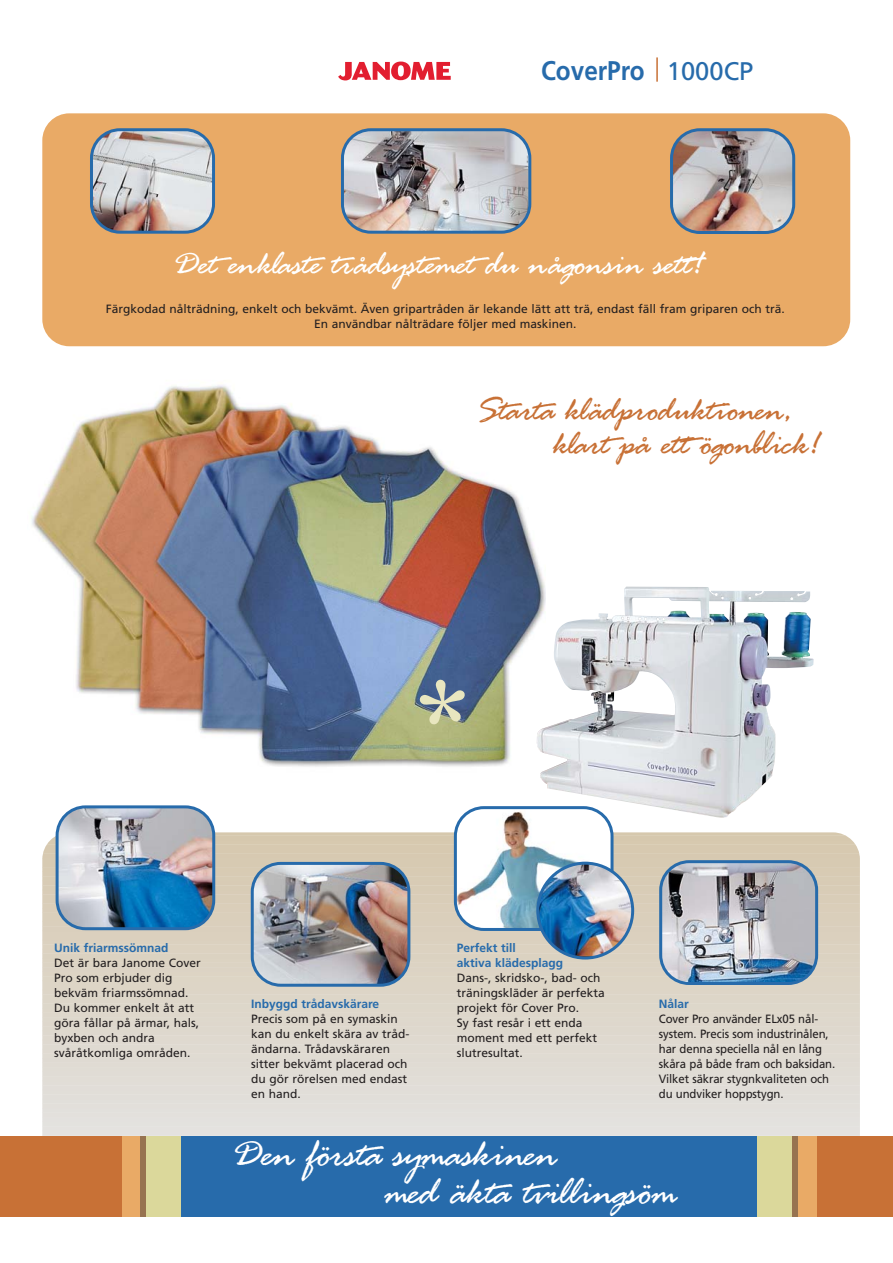
<style>
.page{position:relative;width:893px;height:1263px;background:#fff}
.page>*{position:absolute;margin:0;border:0;box-sizing:border-box;transform-origin:0 0}
.t1{font:108px "Alita";color:#e8e6bf}
.t2{font:42px/37.5px "Rage Italic Plain";color:#fff}
.t3{font:36px/34.5px "Rage Italic Plain";color:#c87136}
.t4{font:36px "Rage Italic Plain";color:#fff}
.t5{font:700 27px "Frutiger";color:#276bab;scale:.9 1}
.t6{font:12px/15px "Frutiger";color:#231f20}
.t7{font:12px/15px "Frutiger";color:#231f20;scale:.95 1}
.t8{font:700 12px/15px "Frutiger";color:#276bab}
.s1{font-weight:400;font-size:25.5px}
</style>
<div class="page">
<div style="left:42px;top:1129px;width:818px;height:8px;background:#e4e2e0"></div>
<div style="left:42px;top:1125px;width:818px;height:7px;background:#e4e2df"></div>
<div style="left:42px;top:1120px;width:818px;height:8px;background:#e3e2de"></div>
<div style="left:42px;top:1116px;width:818px;height:7px;background:#e3e1de"></div>
<div style="left:42px;top:1111px;width:818px;height:8px;background:#e3e0dc"></div>
<div style="left:42px;top:1106px;width:818px;height:8px;background:#e2e0dc"></div>
<div style="left:42px;top:1102px;width:818px;height:8px;background:#e2dfda"></div>
<div style="left:42px;top:1097px;width:818px;height:8px;background:#e1dfda"></div>
<div style="left:42px;top:1093px;width:818px;height:7px;background:#e1ded9"></div>
<div style="left:42px;top:1088px;width:818px;height:8px;background:#e1ded8"></div>
<div style="left:42px;top:1084px;width:818px;height:7px;background:#e1ddd8"></div>
<div style="left:42px;top:1079px;width:818px;height:8px;background:#e1ddd7"></div>
<div style="left:42px;top:1075px;width:818px;height:7px;background:#e1ddd6"></div>
<div style="left:42px;top:1070px;width:818px;height:8px;background:#e0dcd5"></div>
<div style="left:42px;top:1066px;width:818px;height:7px;background:#e0dcd4"></div>
<div style="left:42px;top:1061px;width:818px;height:8px;background:#e0dbd3"></div>
<div style="left:42px;top:1056px;width:818px;height:8px;background:#dfdad2"></div>
<div style="left:42px;top:1052px;width:818px;height:8px;background:#e0dbd2"></div>
<div style="left:42px;top:1047px;width:818px;height:8px;background:#e0dad1"></div>
<div style="left:42px;top:1043px;width:818px;height:7px;background:#dfdad1"></div>
<div style="left:42px;top:1038px;width:818px;height:8px;background:#dfd9d0"></div>
<div style="left:42px;top:1034px;width:818px;height:7px;background:#dfd9cf"></div>
<div style="left:42px;top:1029px;width:818px;height:8px;background:#ded8ce"></div>
<div style="left:42px;top:1025px;width:818px;height:7px;background:#ded8cd"></div>
<div style="left:42px;top:1020px;width:818px;height:8px;background:#ded7cc"></div>
<div style="left:42px;top:1016px;width:818px;height:7px;background:#ded8cc"></div>
<div style="left:42px;top:1011px;width:818px;height:8px;background:#ded7cb"></div>
<div style="left:42px;top:1006px;width:818px;height:8px;background:#ded7ca"></div>
<div style="left:42px;top:1002px;width:818px;height:8px;background:#ddd7ca"></div>
<div style="left:42px;top:997px;width:818px;height:8px;background:#ddd6c9"></div>
<div style="left:42px;top:993px;width:818px;height:7px;background:#ddd6c8"></div>
<div style="left:42px;top:988px;width:818px;height:8px;background:#ddd5c7"></div>
<div style="left:42px;top:984px;width:818px;height:7px;background:#ddd5c6"></div>
<div style="left:42px;top:979px;width:818px;height:8px;background:#ddd5c6"></div>
<div style="left:42px;top:975px;width:818px;height:7px;background:#ddd5c5"></div>
<div style="left:42px;top:970px;width:818px;height:8px;background:#ddd4c4"></div>
<div style="left:42px;top:966px;width:818px;height:7px;background:#dcd3c4"></div>
<div style="left:42px;top:961px;width:818px;height:8px;background:#dcd3c3"></div>
<div style="left:42px;top:957px;width:818px;height:7px;background:#dcd3c2"></div>
<div style="left:42px;top:952px;width:818px;height:8px;background:#dbd2c1"></div>
<div style="left:42px;top:947px;width:818px;height:8px;background:#dcd2c1"></div>
<div style="left:42px;top:943px;width:818px;height:8px;background:#dcd2c0"></div>
<div style="left:42px;top:938px;width:818px;height:8px;background:#dbd1bf"></div>
<div style="left:42px;top:934px;width:818px;height:7px;background:#dbd0be"></div>
<div style="left:42px;top:929px;width:818px;height:8px;background:#dbd0be"></div>
<svg style="left:42px;top:928px;width:818px;height:4px"></svg>
<div style="left:42px;top:920px;width:818px;height:8px;background:#dacfbc"></div>
<div style="left:42px;top:916px;width:818px;height:7px;background:#dacfbb"></div>
<div style="left:42px;top:911px;width:818px;height:8px;background:#dacfbb"></div>
<div style="left:42px;top:907px;width:818px;height:7px;background:#daceba"></div>
<div style="left:42px;top:902px;width:818px;height:8px;background:#daceb9"></div>
<div style="left:42px;top:897px;width:818px;height:8px;background:#d9cdb8"></div>
<div style="left:42px;top:893px;width:818px;height:8px;background:#d9cdb8"></div>
<div style="left:42px;top:888px;width:818px;height:8px;background:#d9ccb7"></div>
<div style="left:42px;top:884px;width:818px;height:7px;background:#d8ccb6"></div>
<div style="left:42px;top:879px;width:818px;height:8px;background:#d8cbb5"></div>
<div style="left:42px;top:875px;width:818px;height:7px;background:#d8ccb5"></div>
<div style="left:42px;top:870px;width:818px;height:8px;background:#d8cbb4"></div>
<div style="left:42px;top:866px;width:818px;height:7px;background:#d8cbb3"></div>
<div style="left:42px;top:861px;width:818px;height:8px;background:#d7cab2"></div>
<div style="left:42px;top:857px;width:818px;height:7px;background:#d7cab2"></div>
<div style="left:42px;top:852px;width:818px;height:8px;background:#d7c9b1"></div>
<div style="left:42px;top:847px;width:818px;height:8px;background:#d7c9b0"></div>
<div style="left:42px;top:843px;width:818px;height:8px;background:#d7c9b0"></div>
<div style="left:42px;top:838px;width:818px;height:8px;background:#d7c9af"></div>
<div style="left:42px;top:834px;width:818px;height:7px;background:#d6c8ae"></div>
<div style="left:42px;top:832px;width:818px;height:5px;background:#d6c8ad"></div>
<div style="left:42px;top:113px;width:808px;height:233px;background:#e9aa66;border-radius:27px"></div>
<img style="left:659px;top:860px;width:159px;height:125px">
<img style="left:251px;top:862px;width:159px;height:125px">
<img style="left:56px;top:805px;width:159px;height:125px">
<img style="left:90px;top:128px;width:125px;height:106px">
<svg style="left:341px;top:128px;width:190px;height:106px;background:#b0afb2"></svg>
<img style="left:31px;top:385px;width:514px;height:382px">
<img style="left:536px;top:587px;width:278px;height:231px">
<img style="left:670px;top:128px;width:125px;height:106px">
<img style="left:454px;top:806px;width:180px;height:153px">
<svg style="left:338px;top:62px;width:113px;height:18px"></svg>
<hr style="left:656px;top:57px;width:2px;height:25px;background:#c87136">
<div style="left:4px;top:1136px;width:889px;height:81px;background:#276bab"></div>
<div style="left:0;top:1136px;width:132px;height:81px;background:#c87136"></div>
<div style="left:793px;top:1136px;width:100px;height:81px;background:#c87136"></div>
<div style="left:799px;top:1136px;width:18px;height:81px;background:#e9aa66"></div>
<div style="left:123px;top:1136px;width:18px;height:81px;background:#e9aa66"></div>
<div style="left:757px;top:1136px;width:37px;height:81px;background:#dbd89b"></div>
<div style="left:145px;top:1136px;width:36px;height:81px;background:#dbd89b"></div>
<div style="left:141px;top:1136px;width:5px;height:81px;background:#977350"></div>
<div style="left:792px;top:1136px;width:6px;height:81px;background:#977350"></div>
<h3 class="t5" style="left:541px;top:60px;width:237px">CoverPro <span class="s1">1000CP</span></h3>
<h3 class="t4" style="left:175px;top:248px;width:529px">Det enklaste trådsystemet du någonsin sett!</h3>
<p class="t6" style="left:106px;top:303px;width:681px;text-align:center">Färgkodad nålträdning, enkelt och bekvämt. Även gripartråden är lekande lätt att trä, endast fäll fram griparen och trä.<br>En användbar nålträdare följer med maskinen.</p>
<h3 class="t3" style="left:553px;top:395px;width:268px;text-indent:-75px">Starta klädproduktionen, klart på ett ögonblick!</h3>
<h1 class="t1" style="left:416px;top:671px;width:53px">*</h1>
<p class="t8" style="left:54px;top:941px;width:116px">Unik friarmssömnad</p>
<p class="t6" style="left:54px;top:956px;width:148px">Det är bara Janome Cover<br>Pro som erbjuder dig bekväm friarmssömnad.<br>Du kommer enkelt åt att göra fållar på ärmar, hals, byxben och andra svåråtkomliga områden.</p>
<p class="t8" style="left:251px;top:998px;width:130px">Inbyggd trådavskärare</p>
<p class="t6" style="left:251px;top:1013px;width:160px">Precis som på en symaskin kan du enkelt skära av tråd&shy;ändarna. Trådavskäraren sitter bekvämt placerad och du gör rörelsen med endast en hand.</p>
<p class="t8" style="left:457px;top:941px;width:108px">Perfekt till<br>aktiva klädesplagg</p>
<p class="t6" style="left:457px;top:971px;width:150px">Dans-, skridsko-, bad- och träningskläder är perfekta projekt för Cover Pro.<br>Sy fast resår i ett enda moment med ett perfekt slutresultat.</p>
<p class="t8" style="left:659px;top:998px;width:32px">Nålar</p>
<p class="t7" style="left:659px;top:1013px;width:187px">Cover Pro använder ELx05 nål&shy;system. Precis som industrinålen, har denna speciella nål en lång skåra på både fram och baksidan.<br>Vilket säkrar stygnkvaliteten och du undviker hoppstygn.</p>
<h2 class="t2" style="left:384px;top:1139px;width:295px;text-indent:-150px">Den första symaskinen<br>med äkta tvillingsöm</h2>
</div>
